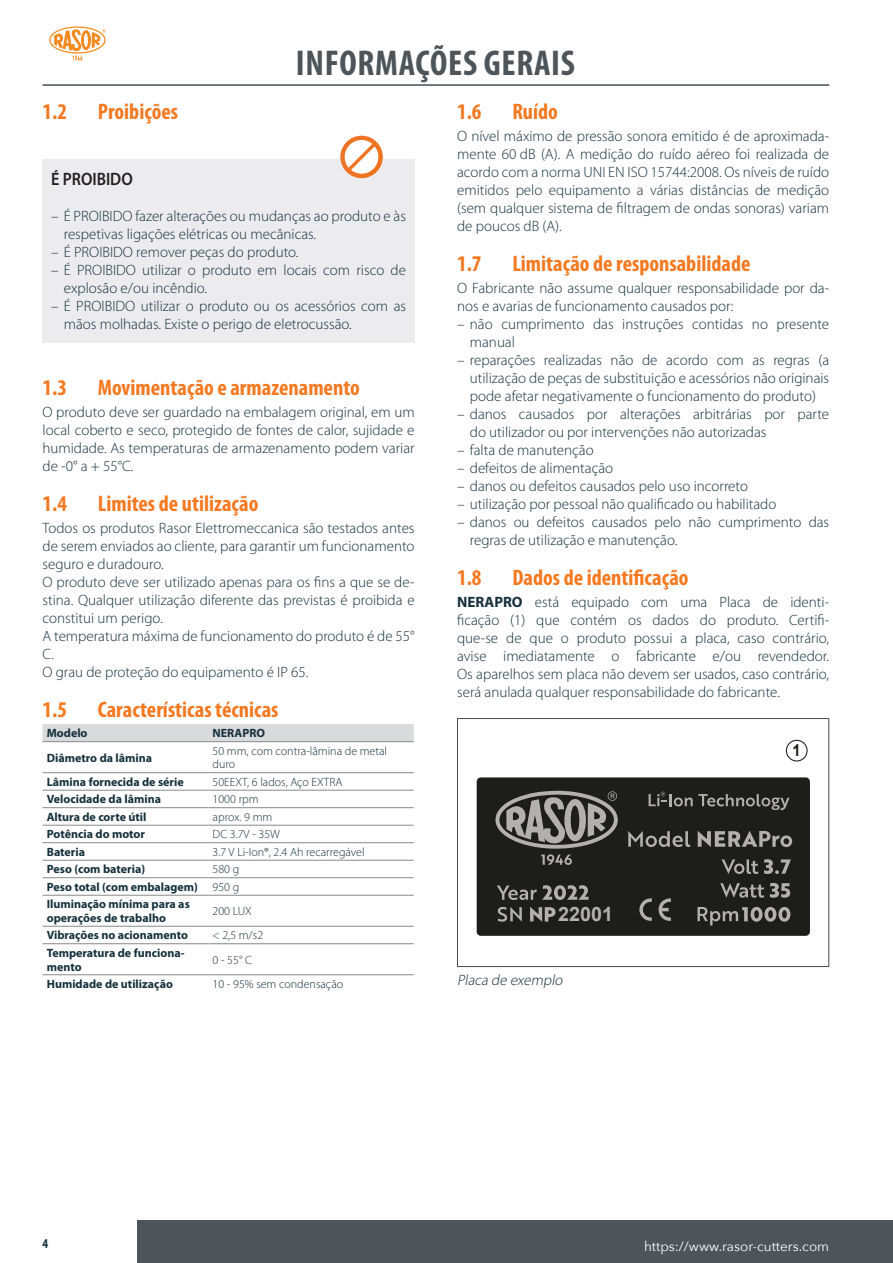
<style>
.page{position:relative;width:893px;height:1263px;background:#fff}
.page>*{position:absolute;margin:0;border:0;box-sizing:border-box;transform-origin:0 0}
.t1{font:700 condensed 36px "Myriad Pro";letter-spacing:.02em;color:#4d545a}
.t2{font:700 condensed 22.5px "Myriad Pro";color:#f47921}
.t3{font:700 19.8px "Arial";color:#b2b1b0}
.Testo_bold{font:600 18px "Myriad Pro";color:#231f20;scale:.9 1}
.t4{font:700 16.5px "Arial";color:#1e1e1c;scale:.9 1}
.Testo{font:300 15px/18px "Myriad Pro";color:#16303d}
.Nota{font:italic 300 15px "Myriad Pro";color:#16303d}
.t5{font:13.5px "Avenir Next";color:#fff}
.t6{font:700 condensed 13.5px "Myriad Pro";color:#16303d}
.cella_corpo_sx{font:700 12px/13.5px "Myriad Pro";color:#16303d}
.cella_corpo_c{font:300 12px/13.5px "Myriad Pro";color:#16303d}
.cella_intestazione_c{font:700 12px "Myriad Pro";color:#16303d}
.s1{font-weight:700}
</style>
<div class="page">
<div style="left:138px;top:1220px;width:755px;height:43px;background:#4d545a"></div>
<hr style="left:43px;top:84px;width:786px;height:2px;background:#425159">
<svg style="left:49px;top:26px;width:57px;height:35px"></svg>
<div style="left:43px;top:159px;width:372px;height:183px;background:#ececee"></div>
<svg style="left:340px;top:136px;width:43px;height:42px"></svg>
<div style="left:43px;top:724px;width:371px;height:17px;background:#d9dadc"></div>
<hr style="left:43px;top:741px;width:165px;height:1px;background:#87898c">
<hr style="left:208px;top:741px;width:206px;height:1px;background:#87898c">
<hr style="left:43px;top:772px;width:165px;height:1px;background:#87898c">
<hr style="left:208px;top:772px;width:206px;height:1px;background:#87898c">
<hr style="left:43px;top:790px;width:165px;height:1px;background:#87898c">
<hr style="left:208px;top:790px;width:206px;height:1px;background:#87898c">
<hr style="left:43px;top:807px;width:165px;height:1px;background:#87898c">
<hr style="left:208px;top:807px;width:206px;height:1px;background:#87898c">
<hr style="left:43px;top:825px;width:165px;height:1px;background:#87898c">
<hr style="left:208px;top:825px;width:206px;height:1px;background:#87898c">
<hr style="left:43px;top:842px;width:165px;height:1px;background:#87898c">
<hr style="left:208px;top:842px;width:206px;height:1px;background:#87898c">
<hr style="left:43px;top:860px;width:165px;height:1px;background:#87898c">
<hr style="left:208px;top:860px;width:206px;height:1px;background:#87898c">
<hr style="left:43px;top:877px;width:165px;height:1px;background:#87898c">
<hr style="left:208px;top:877px;width:206px;height:1px;background:#87898c">
<hr style="left:43px;top:895px;width:165px;height:1px;background:#87898c">
<hr style="left:208px;top:895px;width:206px;height:1px;background:#87898c">
<hr style="left:43px;top:926px;width:165px;height:1px;background:#87898c">
<hr style="left:208px;top:926px;width:206px;height:1px;background:#87898c">
<hr style="left:43px;top:943px;width:165px;height:1px;background:#87898c">
<hr style="left:208px;top:943px;width:206px;height:1px;background:#87898c">
<hr style="left:43px;top:974px;width:165px;height:1px;background:#87898c">
<hr style="left:208px;top:974px;width:206px;height:1px;background:#87898c">
<div style="left:457px;top:718px;width:372px;height:249px;border:1px solid #4b4c4d"></div>
<div style="left:786px;top:740px;width:22px;height:21px;border:1px solid #1d1e1c;border-radius:50%"></div>
<div style="left:477px;top:777px;width:333px;height:159px;background:#1d1d1b;border-radius:4px"></div>
<svg style="left:722px;top:859px;width:36px;height:15px"></svg>
<svg style="left:764px;top:859px;width:27px;height:15px"></svg>
<svg style="left:720px;top:883px;width:44px;height:15px"></svg>
<svg style="left:770px;top:883px;width:20px;height:15px"></svg>
<svg style="left:497px;top:885px;width:91px;height:15px"></svg>
<svg style="left:498px;top:907px;width:24px;height:15px"></svg>
<svg style="left:658px;top:898px;width:13px;height:23px"></svg>
<svg style="left:639px;top:898px;width:13px;height:23px"></svg>
<svg style="left:495px;top:790px;width:123px;height:75px"></svg>
<svg style="left:649px;top:792px;width:140px;height:18px"></svg>
<svg style="left:628px;top:831px;width:62px;height:16px"></svg>
<svg style="left:530px;top:907px;width:25px;height:14px"></svg>
<svg style="left:698px;top:831px;width:94px;height:16px"></svg>
<svg style="left:697px;top:907px;width:93px;height:18px"></svg>
<h1 class="t1" style="left:296px;top:43px;width:281px">INFORMAÇÕES GERAIS</h1>
<p class="t2" style="left:43px;top:99px;width:26px">1.2</p>
<p class="t2" style="left:98px;top:99px;width:82px">Proibições</p>
<p class="Testo_bold" style="left:51px;top:169px;width:92px">É PROIBIDO</p>
<p class="Testo" style="left:64px;top:208px;width:344px;text-indent:-13px">– É PROIBIDO fazer alterações ou mudanças ao produto e às respetivas ligações elétricas ou mecânicas.</p>
<p class="Testo" style="left:51px;top:244px;width:249px">– É PROIBIDO remover peças do produto.</p>
<p class="Testo" style="left:64px;top:262px;width:344px;text-indent:-13px">– É PROIBIDO utilizar o produto em locais com risco de explosão e/ou incêndio.</p>
<p class="Testo" style="left:64px;top:298px;width:344px;text-indent:-13px">– É PROIBIDO utilizar o produto ou os acessórios com as mãos molhadas. Existe o perigo de eletrocussão.</p>
<p class="t2" style="left:43px;top:375px;width:26px">1.3</p>
<p class="t2" style="left:98px;top:375px;width:264px">Movimentação e armazenamento</p>
<p class="Testo" style="left:43px;top:403px;width:374px;text-align:justify">O produto deve ser guardado na embalagem original, em um local coberto e seco, protegido de fontes de calor, sujidade e humidade. As temperaturas de armazenamento podem variar de -0° a + 55°C.</p>
<p class="t2" style="left:43px;top:491px;width:26px">1.4</p>
<p class="t2" style="left:98px;top:491px;width:162px">Limites de utilização</p>
<p class="Testo" style="left:43px;top:519px;width:374px;text-align:justify">Todos os produtos Rasor Elettromeccanica são testados antes de serem enviados ao cliente, para garantir um funcionamento seguro e duradouro.</p>
<p class="Testo" style="left:43px;top:573px;width:374px;text-align:justify">O produto deve ser utilizado apenas para os fins a que se de&shy;stina. Qualquer utilização diferente das previstas é proibida e constitui um perigo.</p>
<p class="Testo" style="left:43px;top:627px;width:373px">A temperatura máxima de funcionamento do produto é de 55°<br>C.</p>
<p class="Testo" style="left:43px;top:663px;width:267px">O grau de proteção do equipamento é IP 65.</p>
<p class="t2" style="left:43px;top:697px;width:26px">1.5</p>
<p class="t2" style="left:98px;top:697px;width:182px">Características técnicas</p>
<p class="cella_intestazione_c" style="left:47px;top:727px;width:42px">Modelo</p>
<p class="cella_intestazione_c" style="left:213px;top:727px;width:54px">NERAPRO</p>
<p class="cella_corpo_sx" style="left:47px;top:751px;width:107px">Diâmetro da lâmina</p>
<p class="cella_corpo_c" style="left:213px;top:744px;width:176px">50 mm, com contra-lâmina de metal duro</p>
<p class="cella_corpo_sx" style="left:47px;top:775px;width:138px">Lâmina fornecida de série</p>
<p class="cella_corpo_c" style="left:213px;top:775px;width:131px">50EEXT, 6 lados, Aço EXTRA</p>
<p class="cella_corpo_sx" style="left:47px;top:793px;width:116px">Velocidade da lâmina</p>
<p class="cella_corpo_c" style="left:213px;top:793px;width:48px">1000 rpm</p>
<p class="cella_corpo_sx" style="left:47px;top:810px;width:101px">Altura de corte útil</p>
<p class="cella_corpo_c" style="left:213px;top:810px;width:61px">aprox. 9 mm</p>
<p class="cella_corpo_sx" style="left:47px;top:828px;width:100px">Potência do motor</p>
<p class="cella_corpo_c" style="left:213px;top:828px;width:69px">DC 3.7V - 35W</p>
<p class="cella_corpo_sx" style="left:47px;top:845px;width:40px">Bateria</p>
<p class="cella_corpo_c" style="left:213px;top:845px;width:154px">3.7 V Li-Ion®, 2.4 Ah recarregável</p>
<p class="cella_corpo_sx" style="left:47px;top:863px;width:100px">Peso (com bateria)</p>
<p class="cella_corpo_c" style="left:213px;top:863px;width:28px">580 g</p>
<p class="cella_corpo_sx" style="left:47px;top:880px;width:153px">Peso total (com embalagem)</p>
<p class="cella_corpo_c" style="left:213px;top:880px;width:28px">950 g</p>
<p class="cella_corpo_sx" style="left:47px;top:898px;width:145px">Iluminação mínima para as operações de trabalho</p>
<p class="cella_corpo_c" style="left:213px;top:905px;width:41px">200 LUX</p>
<p class="cella_corpo_sx" style="left:47px;top:929px;width:143px">Vibrações no acionamento</p>
<p class="cella_corpo_c" style="left:213px;top:929px;width:52px">&lt; 2,5 m/s2</p>
<p class="cella_corpo_sx" style="left:47px;top:946px;width:139px">Temperatura de funciona&shy;mento</p>
<p class="cella_corpo_c" style="left:213px;top:953px;width:41px">0 - 55° C</p>
<p class="cella_corpo_sx" style="left:47px;top:977px;width:128px">Humidade de utilização</p>
<p class="cella_corpo_c" style="left:213px;top:977px;width:132px">10 - 95% sem condensação</p>
<p class="t2" style="left:457px;top:99px;width:26px">1.6</p>
<p class="t2" style="left:512px;top:99px;width:47px">Ruído</p>
<p class="Testo" style="left:457px;top:127px;width:374px;text-align:justify">O nível máximo de pressão sonora emitido é de aproximada&shy;mente 60 dB (A). A medição do ruído aéreo foi realizada de acordo com a norma UNI EN ISO 15744:2008. Os níveis de ruído emitidos pelo equipamento a várias distâncias de medição (sem qualquer sistema de filtragem de ondas sonoras) variam de poucos dB (A).</p>
<p class="t2" style="left:457px;top:251px;width:26px">1.7</p>
<p class="t2" style="left:512px;top:251px;width:240px">Limitação de responsabilidade</p>
<p class="Testo" style="left:457px;top:279px;width:374px">O Fabricante não assume qualquer responsabilidade por da&shy;nos e avarias de funcionamento causados por:</p>
<p class="Testo" style="left:470px;top:315px;width:361px;text-indent:-13px">– não cumprimento das instruções contidas no presente manual</p>
<p class="Testo" style="left:470px;top:351px;width:361px;text-align:justify;text-indent:-13px">– reparações realizadas não de acordo com as regras (a utilização de peças de substituição e acessórios não originais pode afetar negativamente o funcionamento do produto)</p>
<p class="Testo" style="left:470px;top:405px;width:361px;text-indent:-13px">– danos causados por alterações arbitrárias por parte do utilizador ou por intervenções não autorizadas</p>
<p class="Testo" style="left:457px;top:441px;width:138px">– falta de manutenção</p>
<p class="Testo" style="left:457px;top:459px;width:158px">– defeitos de alimentação</p>
<p class="Testo" style="left:457px;top:477px;width:292px">– danos ou defeitos causados pelo uso incorreto</p>
<p class="Testo" style="left:457px;top:495px;width:321px">– utilização por pessoal não qualificado ou habilitado</p>
<p class="Testo" style="left:470px;top:513px;width:361px;text-indent:-13px">– danos ou defeitos causados pelo não cumprimento das regras de utilização e manutenção.</p>
<p class="t2" style="left:457px;top:565px;width:26px">1.8</p>
<p class="t2" style="left:512px;top:565px;width:178px">Dados de identificação</p>
<p class="Testo" style="left:457px;top:593px;width:374px;text-align:justify"><span class="s1">NERAPRO</span> está equipado com uma Placa de identi&shy;ficação (1) que contém os dados do produto. Certifi&shy;que-se de que o produto possui a placa, caso contrário, avise imediatamente o fabricante e/ou revendedor.<br>Os aparelhos sem placa não devem ser usados, caso contrário, será anulada qualquer responsabilidade do fabricante.</p>
<p class="t3" style="left:558px;top:901px;width:56px">22001</p>
<p class="Nota" style="left:457px;top:972px;width:110px">Placa de exemplo</p>
<p class="t4" style="left:793px;top:739px;width:11px">1</p>
<p class="t6" style="left:43px;top:1236px;width:7px">4</p>
<p class="t5" style="left:644px;top:1235px;width:187px">https://www.rasor-cutters.com</p>
</div>
